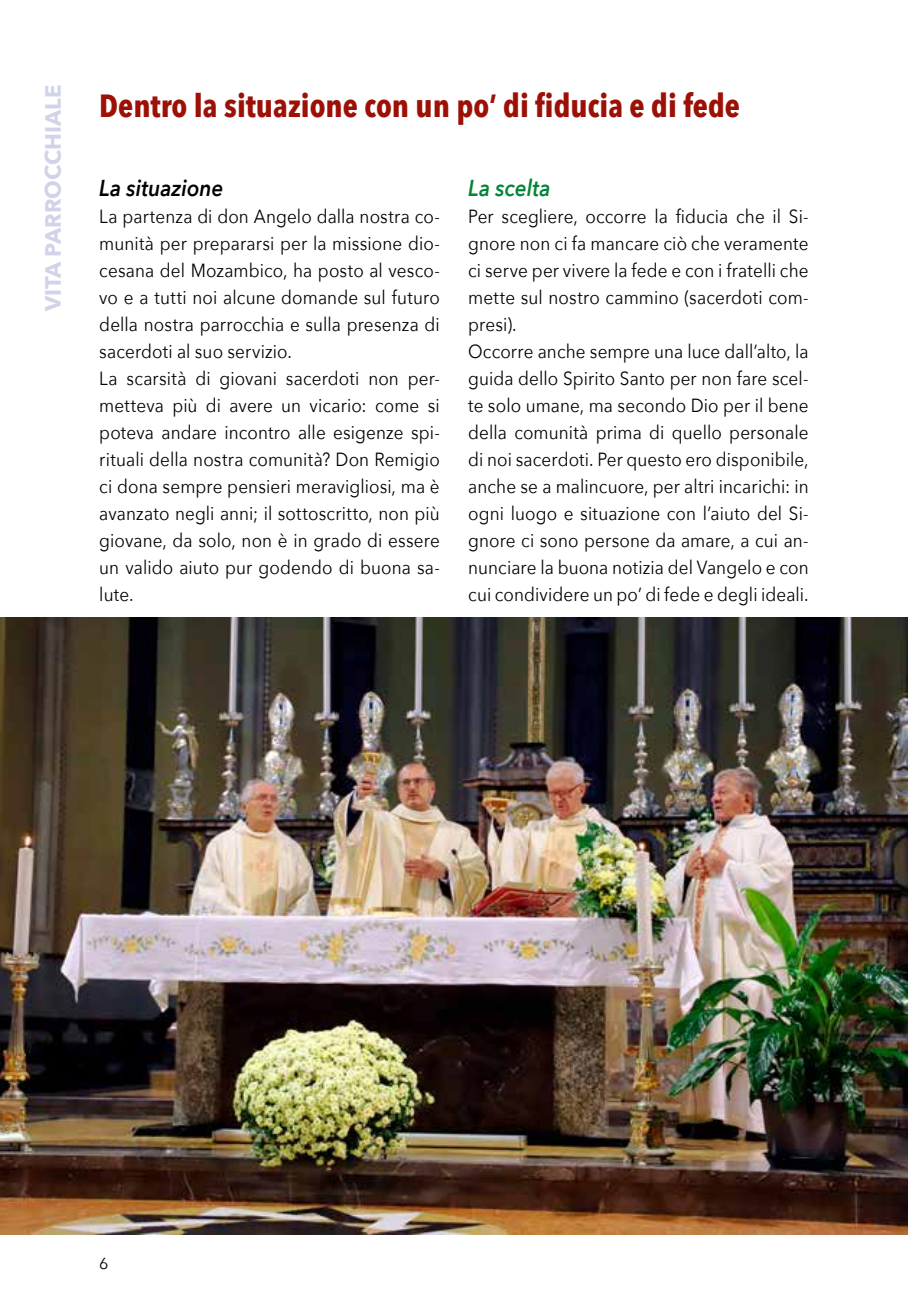
<style>
.page{position:relative;width:908px;height:1304px;background:#fff}
.page>*{position:absolute;margin:0;border:0;box-sizing:border-box;transform-origin:0 0}
.t1{font:700 32px "Avenir Next Condensed";color:#9c1006}
.t2{font:italic 600 23px "Avenir Next";color:#000;scale:.9 1}
.t3{font:italic 600 23px "Avenir Next";letter-spacing:.005em;color:#008536;scale:.9 1}
.t4{font:700 22px "Avenir Next";color:#d1d3e8}
.t5{font:19px/27px "Avenir Next";letter-spacing:.005em;color:#000;scale:.9 1}
.t6{font:16px "Avenir Next";color:#000}
</style>
<div class="page">
<img style="left:0;top:618px;width:907px;height:616px">
<p class="t4" style="left:34px;top:311px;width:228px;rotate:-90deg">VITA PARROCCHIALE</p>
<h1 class="t1" style="left:99px;top:86px;width:642px">Dentro la situazione con un po’ di fiducia e di fede</h1>
<p class="t2" style="left:99px;top:168px;width:139px">La situazione</p>
<p class="t5" style="left:99px;top:202px;width:380px">La partenza di don Angelo dalla nostra co&shy;munità per prepararsi per la missione dio&shy;cesana del Mozambico, ha posto al vesco&shy;vo e a tutti noi alcune domande sul futuro della nostra parrocchia e sulla presenza di sacerdoti al suo servizio.<br>La scarsità di giovani sacerdoti non per&shy;metteva più di avere un vicario: come si poteva andare incontro alle esigenze spi&shy;rituali della nostra comunità? Don Remigio ci dona sempre pensieri meravigliosi, ma è avanzato negli anni; il sottoscritto, non più giovane, da solo, non è in grado di essere un valido aiuto pur godendo di buona sa&shy;lute.</p>
<p class="t3" style="left:468px;top:168px;width:93px">La scelta</p>
<p class="t5" style="left:468px;top:202px;width:380px">Per scegliere, occorre la fiducia che il Si&shy;gnore non ci fa mancare ciò che veramente ci serve per vivere la fede e con i fratelli che mette sul nostro cammino (sacerdoti com&shy;presi).<br>Occorre anche sempre una luce dall’alto, la guida dello Spirito Santo per non fare scel&shy;te solo umane, ma secondo Dio per il bene della comunità prima di quello personale di noi sacerdoti. Per questo ero disponibile, anche se a malincuore, per altri incarichi: in ogni luogo e situazione con l’aiuto del Si&shy;gnore ci sono persone da amare, a cui an&shy;nunciare la buona notizia del Vangelo e con cui condividere un po’ di fede e degli ideali.</p>
<p class="t6" style="left:99px;top:1250px;width:11px">6</p>
</div>
